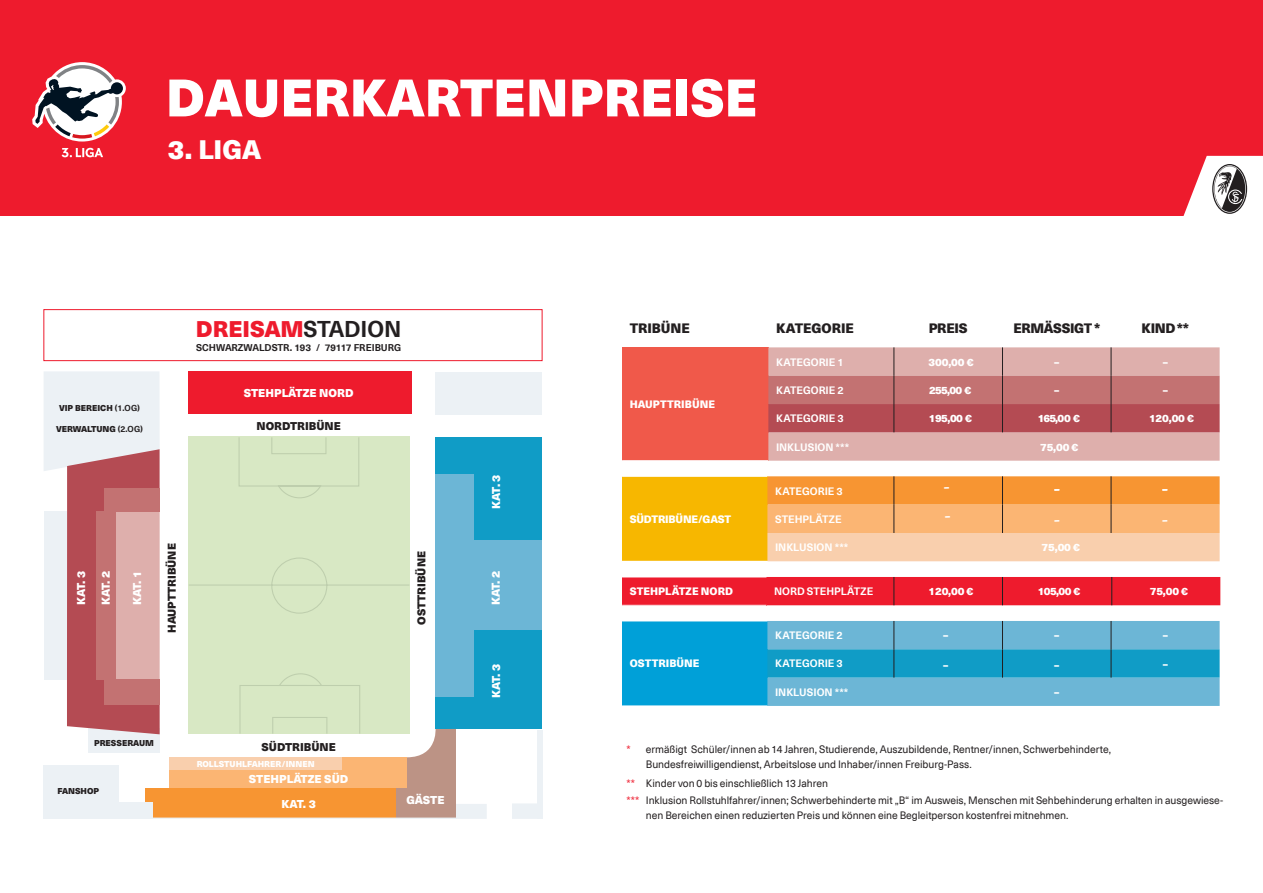
<style>
.page{position:relative;width:1263px;height:893px;background:#fff}
.page>*{position:absolute;margin:0;border:0;box-sizing:border-box;transform-origin:0 0}
.t1{font:900 51.75px "Neue Haas Unica Pro";color:#fff}
.t2{font:900 26.1px "Neue Haas Unica Pro";color:#fff}
.t3{font:900 22.35px "Neue Haas Unica W1 G";color:#ee1b2d}
.t4{font:900 13.35px "Neue Haas Unica Pro";letter-spacing:-.015em;color:#231f20}
.t5{font:900 11.25px "Neue Haas Unica W1 G";color:#fff}
.t6{font:900 11.1px "Neue Haas Unica W1 G";color:#231f20}
.t7{font:10.5px/14.5px "Neue Haas Unica W1 G";letter-spacing:-.005em;color:#231f20}
.t8{font:700 10.5px "Neue Haas Unica W1 G";color:#fff}
.t9{font:900 10.5px "Neue Haas Unica Pro";letter-spacing:-.015em;color:#fff}
.t10{font:900 10.5px "Neue Haas Unica Pro";letter-spacing:.005em;color:#fff}
.t11{font:700 9.6px "Neue Haas Unica W1 G";letter-spacing:-.005em;color:#231f20}
.t12{font:900 8.4px "Neue Haas Unica W1 G";color:#231f20}
.t13{font:900 8.4px "Neue Haas Unica W1 G";color:#fff}
.s1{font-weight:700;color:#231f20}
.s2{font-weight:700}
.s3{color:#ee1b2d}
</style>
<div class="page">
<div style="left:0;top:0;width:1263px;height:216px;background:#ee1b2d"></div>
<svg style="left:1183px;top:156px;width:80px;height:60px;background:#d6b6b8"></svg>
<div style="left:622px;top:347px;width:146px;height:114px;background:#f0594a"></div>
<svg style="left:768px;top:432px;width:451px;height:29px;background:#deafac"></svg>
<svg style="left:768px;top:347px;width:451px;height:85px;background:#c6797b"></svg>
<hr style="left:622px;top:460px;width:146px;height:1px;background:#fff">
<div style="left:622px;top:476px;width:145px;height:85px;background:#f7b700"></div>
<hr style="left:622px;top:476px;width:145px;height:1px;background:#fff">
<div style="left:622px;top:621px;width:145px;height:85px;background:#00a0d8"></div>
<svg style="left:767px;top:621px;width:452px;height:85px;background:#4dadd0"></svg>
<hr style="left:622px;top:621px;width:145px;height:1px;background:#fff">
<div style="left:622px;top:577px;width:144px;height:28px;background:#ee1b2d"></div>
<div style="left:766px;top:577px;width:454px;height:28px;background:#ee1b2d"></div>
<hr style="left:622px;top:577px;width:144px;height:1px;background:#fff">
<svg style="left:62px;top:148px;width:41px;height:9px"></svg>
<svg style="left:32px;top:62px;width:94px;height:80px"></svg>
<div style="left:436px;top:437px;width:106px;height:104px;background:#109cc6"></div>
<div style="left:436px;top:630px;width:106px;height:99px;background:#109cc6"></div>
<svg style="left:407px;top:729px;width:49px;height:59px"></svg>
<div style="left:396px;top:788px;width:60px;height:30px;background:#bc9385"></div>
<div style="left:170px;top:757px;width:237px;height:31px;background:#fbb573"></div>
<div style="left:145px;top:788px;width:251px;height:30px;background:#f79532"></div>
<div style="left:119px;top:802px;width:34px;height:17px;background:#ecf1f5"></div>
<div style="left:88px;top:728px;width:72px;height:25px;background:#ecf1f5"></div>
<div style="left:537px;top:729px;width:5px;height:89px;background:#ecf1f5"></div>
<div style="left:188px;top:437px;width:222px;height:297px;background:#d8e8c4"></div>
<svg style="left:238px;top:436px;width:122px;height:62px"></svg>
<svg style="left:239px;top:673px;width:121px;height:61px"></svg>
<svg style="left:189px;top:557px;width:220px;height:57px"></svg>
<div style="left:188px;top:372px;width:224px;height:42px;background:#ee1b2d"></div>
<div style="left:512px;top:803px;width:30px;height:16px;background:#ecf1f5"></div>
<svg style="left:44px;top:371px;width:116px;height:363px;background:#d8afb2"></svg>
<div style="left:96px;top:511px;width:20px;height:169px;background:#c37272"></div>
<div style="left:105px;top:488px;width:55px;height:23px;background:#c37272"></div>
<div style="left:44px;top:765px;width:75px;height:54px;background:#ecf1f5"></div>
<div style="left:436px;top:372px;width:106px;height:42px;background:#ecf1f5"></div>
<div style="left:104px;top:680px;width:56px;height:25px;background:#c37272"></div>
<svg style="left:437px;top:804px;width:50px;height:15px"></svg>
<hr style="left:145px;top:818px;width:312px;height:1px;background:#ecf1f5">
<div style="left:170px;top:757px;width:172px;height:13px;background:#f9cfad"></div>
<div style="left:44px;top:309px;width:498px;height:52px;border:1px solid #ee1b2d"></div>
<div style="left:436px;top:474px;width:38px;height:223px;background:#6cb6d6"></div>
<div style="left:465px;top:541px;width:77px;height:89px;background:#6cb6d6"></div>
<svg style="left:767px;top:476px;width:452px;height:85px;background:#f8b271"></svg>
<p class="t1" style="left:166px;top:65px;width:593px">DAUERKARTENPREISE</p>
<p class="t2" style="left:168px;top:133px;width:95px">3. LIGA</p>
<p class="t3" style="left:196px;top:311px;width:207px">DREISAM<span class="s1">STADION</span></p>
<p class="t4" style="left:630px;top:320px;width:62px">TRIBÜNE</p>
<p class="t4" style="left:776px;top:320px;width:79px">KATEGORIE</p>
<p class="t4" style="left:929px;top:320px;width:40px">PREIS</p>
<p class="t4" style="left:1013px;top:320px;width:88px">ERMÄSSIGT *</p>
<p class="t4" style="left:1141px;top:320px;width:49px">KIND**</p>
<p class="t11" style="left:196px;top:340px;width:207px">SCHWARZWALDSTR. 193 / 79117 FREIBURG</p>
<p class="t12" style="left:59px;top:402px;width:82px">VIP BEREICH <span class="s2">(1.OG)</span></p>
<p class="t12" style="left:56px;top:422px;width:88px">VERWALTUNG <span class="s2">(2.OG)</span></p>
<p class="t5" style="left:244px;top:384px;width:111px">STEHPLÄTZE NORD</p>
<p class="t6" style="left:256px;top:417px;width:86px">NORDTRIBÜNE</p>
<p class="t10" style="left:630px;top:398px;width:87px">HAUPTTRIBÜNE</p>
<p class="t8" style="left:776px;top:354px;width:69px">KATEGORIE 1</p>
<p class="t9" style="left:928px;top:355px;width:47px">300,00 €</p>
<p class="t9" style="left:1054px;top:355px;width:7px">–</p>
<p class="t9" style="left:1163px;top:355px;width:7px">–</p>
<p class="t8" style="left:776px;top:382px;width:69px">KATEGORIE 2</p>
<p class="t9" style="left:929px;top:383px;width:43px">255,00 €</p>
<p class="t9" style="left:1054px;top:383px;width:7px">–</p>
<p class="t9" style="left:1163px;top:383px;width:7px">–</p>
<p class="t8" style="left:776px;top:410px;width:69px">KATEGORIE 3</p>
<p class="t9" style="left:929px;top:412px;width:45px">195,00 €</p>
<p class="t9" style="left:1038px;top:412px;width:44px">165,00 €</p>
<p class="t9" style="left:1149px;top:412px;width:47px">120,00 €</p>
<p class="t8" style="left:776px;top:439px;width:75px">INKLUSION ***</p>
<p class="t9" style="left:1040px;top:440px;width:40px">75,00 €</p>
<p class="t5" style="left:72px;top:605px;width:36px;rotate:-90deg">KAT. 3</p>
<p class="t5" style="left:97px;top:605px;width:36px;rotate:-90deg">KAT. 2</p>
<p class="t5" style="left:128px;top:605px;width:36px;rotate:-90deg">KAT. 1</p>
<p class="t6" style="left:163px;top:633px;width:91px;rotate:-90deg">HAUPTTRIBÜNE</p>
<p class="t6" style="left:413px;top:625px;width:75px;rotate:-90deg">OSTTRIBÜNE</p>
<p class="t5" style="left:487px;top:509px;width:36px;rotate:-90deg">KAT. 3</p>
<p class="t5" style="left:487px;top:605px;width:36px;rotate:-90deg">KAT. 2</p>
<p class="t5" style="left:487px;top:698px;width:36px;rotate:-90deg">KAT. 3</p>
<p class="t9" style="left:630px;top:512px;width:103px">SÜDTRIBÜNE/GAST</p>
<p class="t8" style="left:775px;top:483px;width:69px">KATEGORIE 3</p>
<p class="t8" style="left:775px;top:511px;width:68px">STEHPLÄTZE</p>
<p class="t8" style="left:775px;top:539px;width:75px">INKLUSION ***</p>
<p class="t9" style="left:1041px;top:541px;width:40px">75,00 €</p>
<p class="t10" style="left:630px;top:585px;width:105px">STEHPLÄTZE NORD</p>
<p class="t8" style="left:774px;top:583px;width:101px">NORD STEHPLÄTZE</p>
<p class="t9" style="left:928px;top:585px;width:47px">120,00 €</p>
<p class="t9" style="left:1038px;top:585px;width:44px">105,00 €</p>
<p class="t9" style="left:1150px;top:585px;width:40px">75,00 €</p>
<p class="t10" style="left:630px;top:657px;width:71px">OSTTRIBÜNE</p>
<p class="t8" style="left:775px;top:627px;width:69px">KATEGORIE 2</p>
<p class="t9" style="left:1054px;top:629px;width:7px">–</p>
<p class="t9" style="left:1163px;top:629px;width:7px">–</p>
<p class="t8" style="left:775px;top:656px;width:69px">KATEGORIE 3</p>
<p class="t8" style="left:775px;top:684px;width:75px">INKLUSION ***</p>
<p class="t9" style="left:943px;top:629px;width:7px">–</p>
<p class="t9" style="left:943px;top:659px;width:7px">–</p>
<p class="t9" style="left:1054px;top:659px;width:7px">–</p>
<p class="t9" style="left:1163px;top:657px;width:7px">–</p>
<p class="t9" style="left:1054px;top:686px;width:7px">–</p>
<p class="t12" style="left:94px;top:736px;width:61px">PRESSERAUM</p>
<p class="t12" style="left:58px;top:784px;width:43px">FANSHOP</p>
<p class="t6" style="left:262px;top:738px;width:76px">SÜDTRIBÜNE</p>
<p class="t13" style="left:197px;top:757px;width:120px">ROLLSTUHLFAHRER/INNEN</p>
<p class="t5" style="left:249px;top:770px;width:101px">STEHPLÄTZE SÜD</p>
<p class="t5" style="left:281px;top:795px;width:36px">KAT. 3</p>
<p class="t5" style="left:406px;top:791px;width:40px">GÄSTE</p>
<p class="t7" style="left:646px;top:742px;width:467px;text-indent:-20px"><span class="s3">*</span> ermäßigt Schüler/innen ab 14 Jahren, Studierende, Auszubildende, Rentner/innen, Schwerbehinderte,<br>Bundesfreiwilligendienst, Arbeitslose und Inhaber/innen Freiburg-Pass.</p>
<p class="t7" style="left:626px;top:775px;width:203px"><span class="s3">**</span> Kinder von 0 bis einschließlich 13 Jahren</p>
<p class="t7" style="left:646px;top:793px;width:579px;text-indent:-20px"><span class="s3">***</span> Inklusion Rollstuhlfahrer/innen; Schwerbehinderte mit „B“ im Ausweis, Menschen mit Sehbehinderung erhalten in ausgewiese&shy;nen Bereichen einen reduzierten Preis und können eine Begleitperson kostenfrei mitnehmen.</p>
</div>
